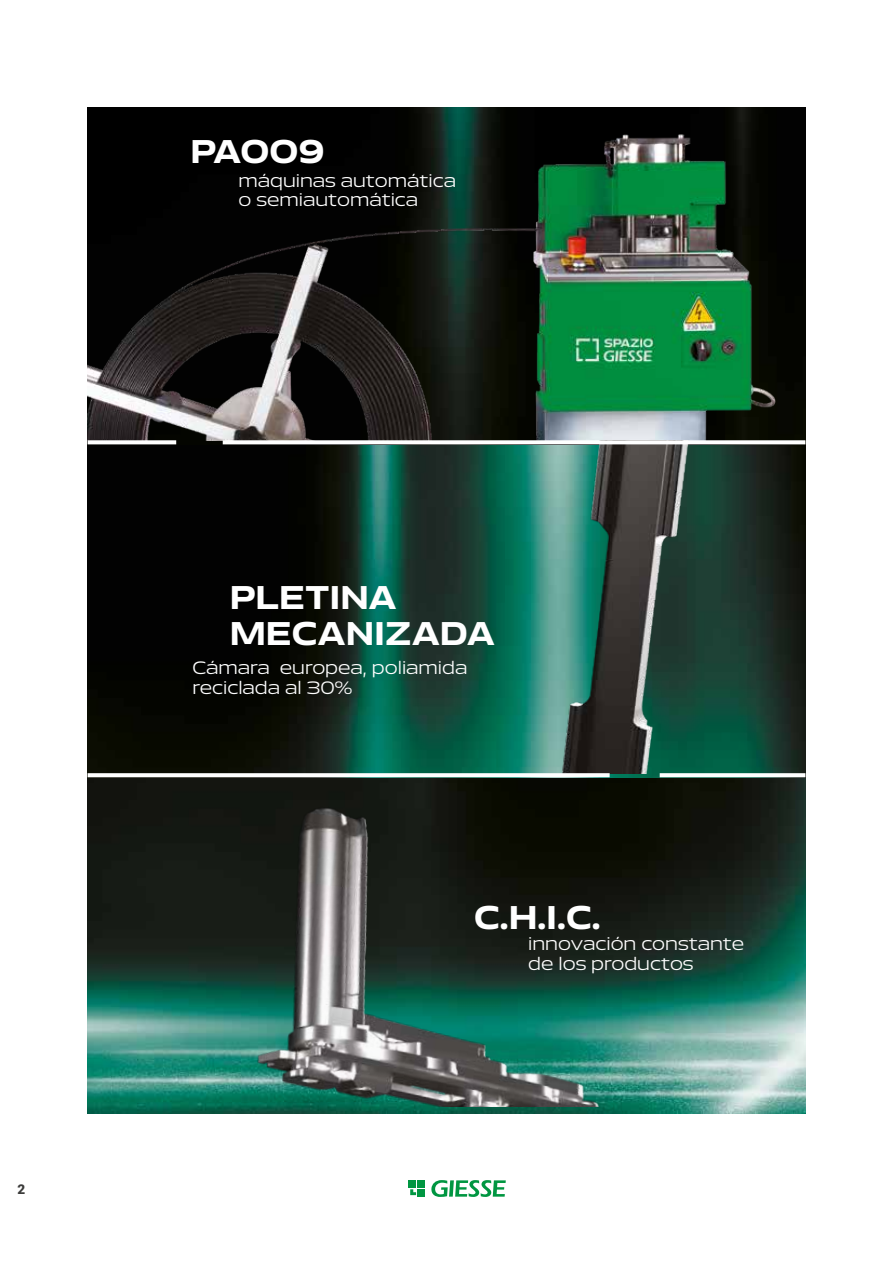
<style>
.page{position:relative;width:893px;height:1263px;background:#fff}
.page>*{position:absolute;margin:0;border:0;box-sizing:border-box;transform-origin:0 0}
.t1{font:700 30.15px/36.3px "Aero";color:#fff}
.t2{font:16.5px/19.8px "Aero";color:#fff}
.t3{font:900 13.5px "Roboto";color:#3c3c3b}
</style>
<div class="page">
<div style="left:408px;top:1180px;width:8px;height:8px;background:#009641"></div>
<div style="left:418px;top:1180px;width:7px;height:8px;background:#009641"></div>
<div style="left:418px;top:1189px;width:7px;height:8px;background:#009641"></div>
<svg style="left:410px;top:1189px;width:6px;height:6px"></svg>
<svg style="left:431px;top:1180px;width:75px;height:17px"></svg>
<img style="left:88px;top:107px;width:717px;height:333px">
<img style="left:88px;top:440px;width:717px;height:666px">
<svg style="left:88px;top:440px;width:88px;height:4px"></svg>
<svg style="left:223px;top:440px;width:582px;height:4px"></svg>
<svg style="left:88px;top:773px;width:522px;height:4px"></svg>
<svg style="left:660px;top:773px;width:145px;height:4px"></svg>
<p class="t3" style="left:17px;top:1179px;width:9px">2</p>
<h1 class="t1" style="left:191px;top:133px;width:136px">PAOO9</h1>
<p class="t2" style="left:239px;top:170px;width:219px">máquinas automática o semiautomática</p>
<h1 class="t1" style="left:230px;top:579px;width:267px">PLETINA<br>MECANIZADA</h1>
<p class="t2" style="left:192px;top:658px;width:276px">Cámara europea, poliamida reciclada al 30%</p>
<h1 class="t1" style="left:474px;top:899px;width:128px">C.H.I.C.</h1>
<p class="t2" style="left:528px;top:934px;width:217px">innovación constante de los productos</p>
</div>
